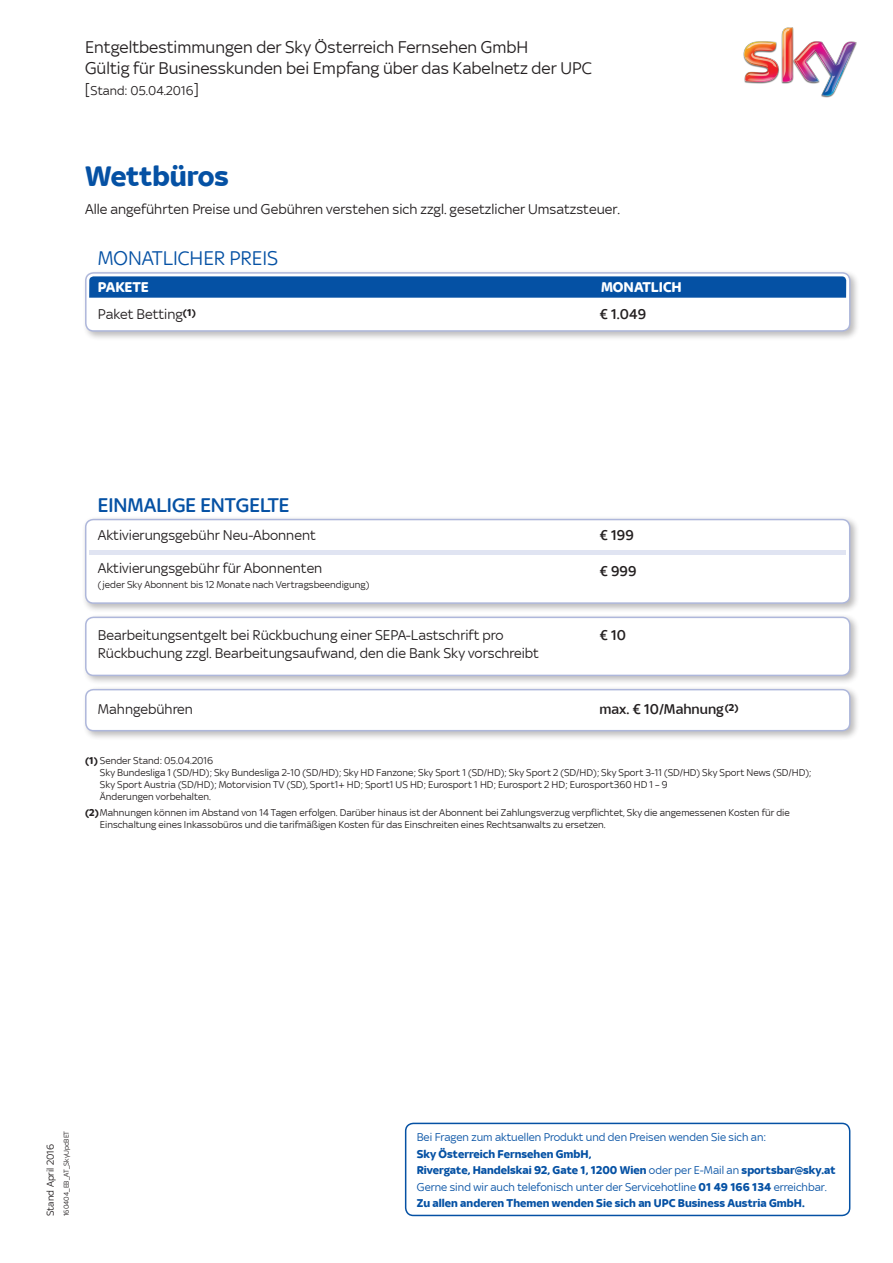
<style>
.page{position:relative;width:893px;height:1263px;background:#fff}
.page>*{position:absolute;margin:0;border:0;box-sizing:border-box;transform-origin:0 0}
.t1{font:700 30px "Sky Text";color:#0551a4}
.t2{font:500 21px "Sky Text";color:#0551a4}
.t3{font:21px "Sky Text";color:#0551a4}
.t4{font:18px "Sky Text";color:#231f20}
.NEU{font:15px "Sky Text";color:#231f20}
.NEU-2{font:500 15px "Sky Text";color:#231f20}
.t5{font:700 15px "Sky Text";color:#fff}
.t6{font:13.5px "Sky Text";color:#231f20}
.NEU-3{font:12px/16.5px "Sky Text";color:#0551a4}
.NEU-4{font:700 12px "Sky Text";color:#0551a4}
.Rechtstexte{font:10.5px/12px "Sky Text";color:#231f20}
.Abstand{font:10.5px/12px "Sky Text";color:#231f20}
.NEU-5{font:10.5px "Sky Text";color:#231f20}
.t7{font:7.5px "Sky Text";color:#231f20}
.s1{font-size:15px}
.s2{font-weight:700}
</style>
<div class="page">
<img style="left:743px;top:27px;width:114px;height:71px">
<div style="left:82px;top:269px;width:777px;height:72px;background:#231f20;opacity:.3"></div>
<div style="left:86px;top:273px;width:764px;height:58px;background:#fff;border-radius:8px"></div>
<div style="left:85px;top:272px;width:765px;height:60px;border:2px solid #aeb7db;border-radius:8px"></div>
<svg style="left:89px;top:276px;width:757px;height:22px;background:#0d56a7"></svg>
<div style="left:82px;top:613px;width:777px;height:72px;background:#231f20;opacity:.3"></div>
<div style="left:86px;top:617px;width:764px;height:58px;background:#fff;border-radius:8px"></div>
<div style="left:85px;top:617px;width:765px;height:59px;border:2px solid #aeb7db;border-radius:8px"></div>
<div style="left:82px;top:686px;width:777px;height:54px;background:#231f20;opacity:.3"></div>
<div style="left:86px;top:690px;width:764px;height:41px;background:#fff;border-radius:8px"></div>
<div style="left:85px;top:689px;width:765px;height:42px;border:2px solid #aeb7db;border-radius:8px"></div>
<div style="left:405px;top:1123px;width:445px;height:93px;border:2px solid #0551a4;border-radius:8px"></div>
<div style="left:82px;top:516px;width:777px;height:97px;background:#231f20;opacity:.3"></div>
<div style="left:86px;top:519px;width:764px;height:84px;background:#fff;border-radius:8px"></div>
<div style="left:85px;top:519px;width:765px;height:85px;border:2px solid #aeb7db;border-radius:8px"></div>
<hr style="left:89px;top:551px;width:757px;height:4px;background:#e0e4f2">
<p class="t4" style="left:85px;top:37px;width:445px">Entgeltbestimmungen der Sky Österreich Fernsehen GmbH</p>
<p class="t4" style="left:85px;top:58px;width:508px">Gültig für Businesskunden bei Empfang über das Kabelnetz der UPC</p>
<p class="t6" style="left:85px;top:83px;width:116px"><span class="s1">[</span>Stand: 05.04.2016<span class="s1">]</span></p>
<p class="t1" style="left:85px;top:159px;width:145px">Wettbüros</p>
<p class="NEU" style="left:85px;top:201px;width:536px">Alle angeführten Preise und Gebühren verstehen sich zzgl. gesetzlicher Umsatzsteuer.</p>
<p class="t3" style="left:98px;top:247px;width:182px">MONATLICHER PREIS</p>
<p class="t5" style="left:98px;top:278px;width:53px">PAKETE</p>
<p class="t5" style="left:601px;top:278px;width:82px">MONATLICH</p>
<p class="NEU" style="left:98px;top:305px;width:100px">Paket Betting<sup>(1)</sup></p>
<p class="NEU-2" style="left:600px;top:305px;width:48px">€ 1.049</p>
<p class="t2" style="left:98px;top:493px;width:193px">EINMALIGE ENTGELTE</p>
<p class="NEU" style="left:98px;top:526px;width:220px">Aktivierungsgebühr Neu-Abonnent</p>
<p class="NEU" style="left:98px;top:559px;width:226px">Aktivierungsgebühr für Abonnenten</p>
<p class="NEU-5" style="left:98px;top:578px;width:273px">( jeder Sky Abonnent bis 12 Monate nach Vertragsbeendigung)</p>
<p class="NEU" style="left:98px;top:626px;width:407px">Bearbeitungsentgelt bei Rückbuchung einer SEPA-Lastschrift pro</p>
<p class="NEU" style="left:98px;top:644px;width:443px">Rückbuchung zzgl. Bearbeitungsaufwand, den die Bank Sky vorschreibt</p>
<p class="NEU-2" style="left:600px;top:526px;width:36px">€ 199</p>
<p class="NEU-2" style="left:600px;top:562px;width:38px">€ 999</p>
<p class="NEU-2" style="left:600px;top:626px;width:28px">€ 10</p>
<p class="NEU" style="left:98px;top:701px;width:97px">Mahngebühren</p>
<p class="NEU-2" style="left:600px;top:701px;width:140px">max. € 10/Mahnung<sup>(2)</sup></p>
<p class="Rechtstexte" style="left:100px;top:754px;width:713px;text-indent:-15px"><span class="s2">(1)</span> Sender Stand: 05.04.2016<br>Sky Bundesliga 1 (SD/HD); Sky Bundesliga 2-10 (SD/HD); Sky HD Fanzone; Sky Sport 1 (SD/HD); Sky Sport 2 (SD/HD); Sky Sport 3-11 (SD/HD) Sky Sport News (SD/HD); Sky Sport Austria (SD/HD); Motorvision TV (SD), Sport1+ HD; Sport1 US HD; Eurosport 1 HD; Eurosport 2 HD; Eurosport360 HD 1 – 9<br>Änderungen vorbehalten.</p>
<p class="Abstand" style="left:100px;top:807px;width:691px;text-indent:-15px"><span class="s2">(2)</span>Mahnungen können im Abstand von 14 Tagen erfolgen. Darüber hinaus ist der Abonnent bei Zahlungsverzug verpflichtet, Sky die angemessenen Kosten für die<br>Einschaltung eines Inkassobüros und die tarifmäßigen Kosten für das Einschreiten eines Rechtsanwalts zu ersetzen.</p>
<p class="t7" style="left:62px;top:1216px;width:87px;rotate:-90deg">160404_EB_AT_SkyUpcBET</p>
<p class="Rechtstexte" style="left:44px;top:1216px;width:74px;rotate:-90deg">Stand April 2016</p>
<p class="NEU-3" style="left:417px;top:1129px;width:351px">Bei Fragen zum aktuellen Produkt und den Preisen wenden Sie sich an:</p>
<p class="NEU-4" style="left:417px;top:1147px;width:176px">Sky Österreich Fernsehen GmbH,</p>
<p class="NEU-3" style="left:417px;top:1162px;width:420px"><span class="s2">Rivergate, Handelskai 92, Gate 1, 1200 Wien</span> oder per E-Mail an <span class="s2">sportsbar@sky.at<br></span>Gerne sind wir auch telefonisch unter der Servicehotline <span class="s2">01 49 166 134</span> erreichbar.</p>
<p class="NEU-4" style="left:417px;top:1197px;width:390px">Zu allen anderen Themen wenden Sie sich an UPC Business Austria GmbH.</p>
</div>
